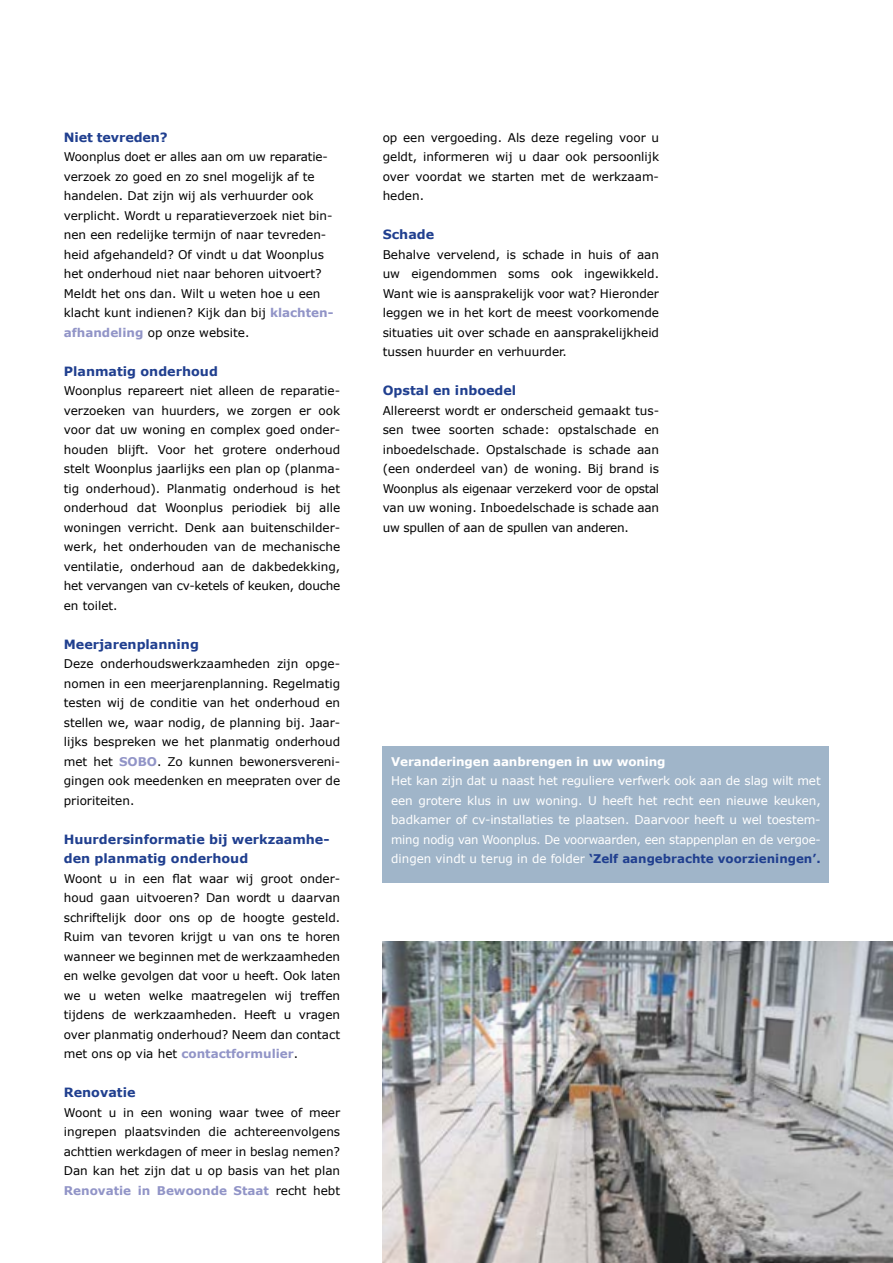
<style>
.page{position:relative;width:893px;height:1263px;background:#fff}
.page>*{position:absolute;margin:0;border:0;box-sizing:border-box;transform-origin:0 0}
.t1{font:700 12.75px/19.5px "Verdana";color:#203f8f}
.t2{font:12px/19.5px "Verdana";color:#000;text-align:justify}
.t3{font:12px/19.5px "Verdana";letter-spacing:-.02em;color:#fff;text-align:justify}
.t4{font:700 12px "Verdana";letter-spacing:-.01em;color:#fff}
.s1{font-weight:700;color:#9194c7}
.s2{font-weight:700;color:#203f8f}
</style>
<div class="page">
<img style="left:383px;top:941px;width:510px;height:322px">
<div style="left:383px;top:746px;width:446px;height:137px;background:#a0b5c9"></div>
<p class="t1" style="left:64px;top:127px;width:105px">Niet tevreden?</p>
<p class="t2" style="left:64px;top:147px;width:271px;text-align:left">Woonplus doet er alles aan om uw reparatie&shy;verzoek zo goed en zo snel mogelijk af te handelen. Dat zijn wij als verhuurder ook verplicht. Wordt u reparatieverzoek niet bin&shy;nen een redelijke termijn of naar tevreden&shy;heid afgehandeld? Of vindt u dat Woonplus het onderhoud niet naar behoren uitvoert?<br>Meldt het ons dan. Wilt u weten hoe u een klacht kunt indienen? Kijk dan bij <span class="s1">klachten&shy;afhandeling</span> op onze website.</p>
<p class="t1" style="left:64px;top:361px;width:156px">Planmatig onderhoud</p>
<p class="t2" style="left:64px;top:381px;width:278px">Woonplus repareert niet alleen de reparatie&shy;verzoeken van huurders, we zorgen er ook voor dat uw woning en complex goed onder&shy;houden blijft. Voor het grotere onderhoud stelt Woonplus jaarlijks een plan op (planma&shy;tig onderhoud). Planmatig onderhoud is het onderhoud dat Woonplus periodiek bij alle woningen verricht. Denk aan buitenschilder&shy;werk, het onderhouden van de mechanische ventilatie, onderhoud aan de dakbedekking, het vervangen van cv-ketels of keuken, douche en toilet.</p>
<p class="t1" style="left:64px;top:634px;width:137px">Meerjarenplanning</p>
<p class="t2" style="left:64px;top:654px;width:278px">Deze onderhoudswerkzaamheden zijn opge&shy;nomen in een meerjarenplanning. Regelmatig testen wij de conditie van het onderhoud en stellen we, waar nodig, de planning bij. Jaar&shy;lijks bespreken we het planmatig onderhoud met het <span class="s1">SOBO</span>. Zo kunnen bewonersvereni&shy;gingen ook meedenken en meepraten over de prioriteiten.</p>
<p class="t1" style="left:64px;top:829px;width:267px">Huurdersinformatie bij werkzaamhe&shy;den planmatig onderhoud</p>
<p class="t2" style="left:64px;top:868px;width:278px">Woont u in een flat waar wij groot onder&shy;houd gaan uitvoeren? Dan wordt u daarvan schriftelijk door ons op de hoogte gesteld.<br>Ruim van tevoren krijgt u van ons te horen wanneer we beginnen met de werkzaamheden en welke gevolgen dat voor u heeft. Ook laten we u weten welke maatregelen wij treffen tijdens de werkzaamheden. Heeft u vragen over planmatig onderhoud? Neem dan contact met ons op via het <span class="s1">contactformulier</span>.</p>
<p class="t1" style="left:64px;top:1082px;width:73px">Renovatie</p>
<p class="t2" style="left:64px;top:1102px;width:278px">Woont u in een woning waar twee of meer ingrepen plaatsvinden die achtereenvolgens achttien werkdagen of meer in beslag nemen?<br>Dan kan het zijn dat u op basis van het plan <span class="s1">Renovatie in Bewoonde Staat</span> recht hebt</p>
<p class="t2" style="left:383px;top:127px;width:278px">op een vergoeding. Als deze regeling voor u geldt, informeren wij u daar ook persoonlijk over voordat we starten met de werkzaam&shy;heden.</p>
<p class="t1" style="left:383px;top:224px;width:53px">Schade</p>
<p class="t2" style="left:383px;top:244px;width:278px">Behalve vervelend, is schade in huis of aan uw eigendommen soms ook ingewikkeld.<br>Want wie is aansprakelijk voor wat? Hieronder leggen we in het kort de meest voorkomende situaties uit over schade en aansprakelijkheid tussen huurder en verhuurder.</p>
<p class="t1" style="left:383px;top:380px;width:135px">Opstal en inboedel</p>
<p class="t2" style="left:383px;top:400px;width:278px">Allereerst wordt er onderscheid gemaakt tus&shy;sen twee soorten schade: opstalschade en inboedelschade. Opstalschade is schade aan (een onderdeel van) de woning. Bij brand is Woonplus als eigenaar verzekerd voor de opstal van uw woning. Inboedelschade is schade aan uw spullen of aan de spullen van anderen.</p>
<p class="t4" style="left:391px;top:754px;width:276px">Veranderingen aanbrengen in uw woning</p>
<p class="t3" style="left:391px;top:771px;width:431px">Het kan zijn dat u naast het reguliere verfwerk ook aan de slag wilt met een grotere klus in uw woning. U heeft het recht een nieuwe keuken, badkamer of cv-installaties te plaatsen. Daarvoor heeft u wel toestem&shy;ming nodig van Woonplus. De voorwaarden, een stappenplan en de vergoe&shy;dingen vindt u terug in de folder <span class="s2">‘Zelf aangebrachte voorzieningen’.</span></p>
</div>
